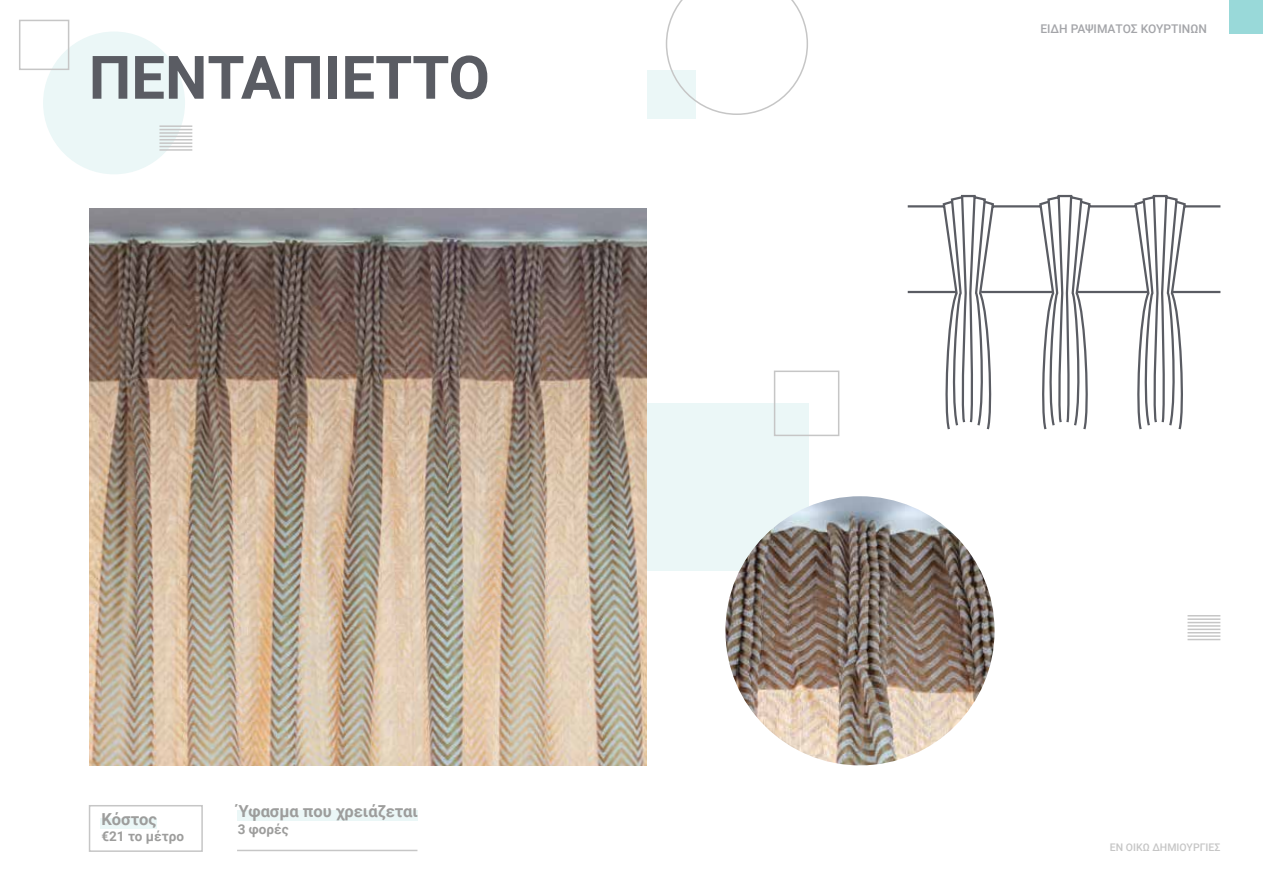
<style>
.page{position:relative;width:1263px;height:893px;background:#fff}
.page>*{position:absolute;margin:0;border:0;box-sizing:border-box;transform-origin:0 0}
.t1{font:700 60px "Roboto";color:#5a5c63}
.t2{font:700 16.5px "Roboto";color:#9d9d9c}
.t3{font:700 13.5px "Roboto";color:#9d9d9c}
.t4{font:500 12px "Roboto";color:#a4a5a9}
.t5{font:500 10.5px "Roboto";color:#c6c6c6}
</style>
<div class="page">
<div style="left:642px;top:403px;width:167px;height:167px;background:#ebf7f7"></div>
<div style="left:43px;top:32px;width:142px;height:142px;background:#ebf7f7;border-radius:50%"></div>
<hr style="left:159px;top:139px;width:33px;height:2px;background:#c6c6c6">
<hr style="left:159px;top:142px;width:33px;height:2px;background:#c6c6c6">
<hr style="left:159px;top:146px;width:33px;height:1px;background:#c6c6c6">
<hr style="left:159px;top:149px;width:33px;height:2px;background:#c6c6c6">
<hr style="left:159px;top:136px;width:33px;height:1px;background:#c6c6c6">
<hr style="left:159px;top:132px;width:33px;height:2px;background:#c6c6c6">
<hr style="left:159px;top:129px;width:33px;height:1px;background:#c6c6c6">
<hr style="left:159px;top:125px;width:33px;height:2px;background:#c6c6c6">
<div style="left:19px;top:20px;width:50px;height:50px;border:2px solid #c6c6c6"></div>
<div style="left:646px;top:70px;width:49px;height:49px;background:#ebf7f7"></div>
<svg style="left:666px;top:0;width:142px;height:115px"></svg>
<div style="left:237px;top:811px;width:180px;height:10px;background:#ebf7f7"></div>
<img style="left:90px;top:208px;width:556px;height:557px">
<img style="left:725px;top:496px;width:269px;height:269px;border-radius:135px">
<div style="left:1229px;top:0;width:34px;height:33px;background:#99d9d9"></div>
<div style="left:101px;top:818px;width:56px;height:10px;background:#ebf7f7"></div>
<div style="left:89px;top:805px;width:114px;height:47px;border:2px solid #c6c6c6"></div>
<hr style="left:1187px;top:629px;width:33px;height:1px;background:#c6c6c6">
<hr style="left:1187px;top:632px;width:33px;height:1px;background:#c6c6c6">
<hr style="left:1187px;top:635px;width:33px;height:2px;background:#c6c6c6">
<hr style="left:1187px;top:639px;width:33px;height:1px;background:#c6c6c6">
<hr style="left:1187px;top:625px;width:33px;height:2px;background:#c6c6c6">
<hr style="left:1187px;top:622px;width:33px;height:1px;background:#c6c6c6">
<hr style="left:1187px;top:618px;width:33px;height:2px;background:#c6c6c6">
<hr style="left:1187px;top:615px;width:33px;height:1px;background:#c6c6c6">
<div style="left:774px;top:371px;width:65px;height:65px;border:2px solid #c6c6c6"></div>
<svg style="left:907px;top:194px;width:314px;height:236px"></svg>
<hr style="left:237px;top:850px;width:180px;height:1px;background:#c6c6c6">
<h1 class="t1" style="left:89px;top:35px;width:403px">ΠΕΝΤΑΠΙΕΤΤΟ</h1>
<p class="t2" style="left:101px;top:807px;width:57px">Κόστος</p>
<p class="t3" style="left:101px;top:827px;width:84px">€21 το μέτρο</p>
<p class="t2" style="left:238px;top:800px;width:182px">Ύφασμα που χρειάζεται</p>
<p class="t3" style="left:238px;top:820px;width:52px">3 φορές</p>
<p class="t4" style="left:1040px;top:21px;width:168px">ΕΙΔΗ ΡΑΨΙΜΑΤΟΣ ΚΟΥΡΤΙΝΩΝ</p>
<p class="t5" style="left:1110px;top:840px;width:112px">ΕΝ ΟΙΚΩ ΔΗΜΙΟΥΡΓΙΕΣ</p>
</div>
